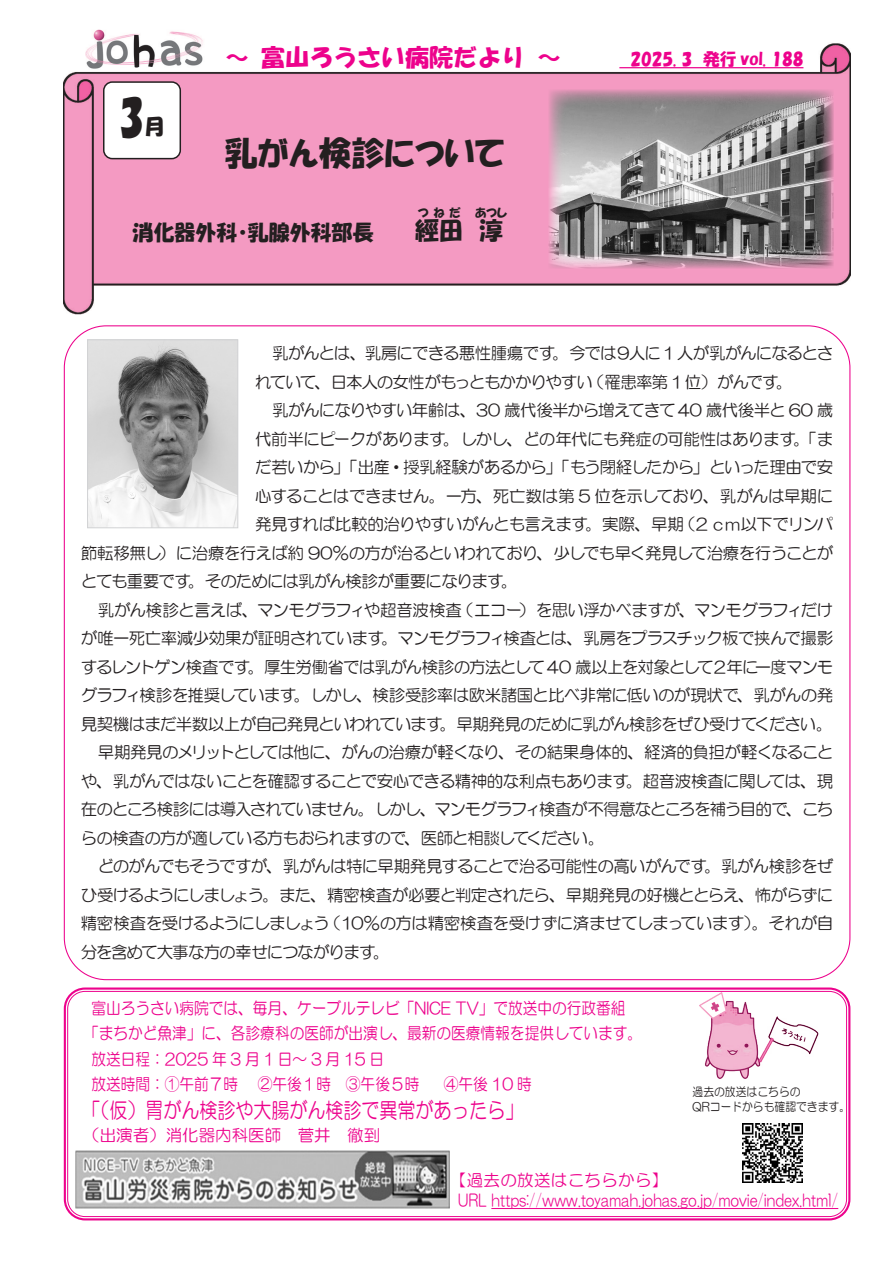
<style>
.page{position:relative;width:893px;height:1263px;background:#fff}
.page>*{position:absolute;margin:0;border:0;box-sizing:border-box;transform-origin:0 0}
.t1{font:46.8px "HGP Soei Kakupoptai";color:#231f20;scale:.83 1}
.t2{font:33px "HGP Soei Kakupoptai";color:#231f20}
.t3{font:24px "HG Soei Kakupoptai";color:#ed028c}
.t4{font:24px "HGP Soei Kakupoptai";color:#231f20}
.t5{font:21.6px "HG Maru Gothic MPRO";color:#ed028c;scale:.83 1}
.t6{font:21px "HGP Soei Kakupoptai";color:#231f20}
.t7{font:16.5px/28.5px "HG Maru Gothic MPRO";letter-spacing:-.045em;color:#231f20}
.t8{font:16.5px "HG Maru Gothic MPRO";color:#ed028c;scale:.89 1}
.t9{font:16.5px/19.5px "HG Maru Gothic MPRO";letter-spacing:.02em;color:#ed028c}
.t10{font:16.5px "HG Maru Gothic MPRO";letter-spacing:-.065em;color:#231f20}
.t11{font:16.5px "HG Maru Gothic MPRO";color:#ed028c}
.t12{font:16.5px "HGP Soei Kakupoptai";color:#ed028c}
.t13{font:12px/15px "HG Maru Gothic MPRO";color:#231f20;scale:.9 1}
.t14{font:12px "HGP Soei Kakupoptai";letter-spacing:.2em;color:#231f20}
</style>
<div class="page">
<img style="left:64px;top:43px;width:786px;height:272px">
<hr style="left:619px;top:67px;width:184px;height:1px;background:#ed028c">
<img style="left:549px;top:90px;width:284px;height:178px">
<img style="left:85px;top:29px;width:119px;height:40px">
<div style="left:104px;top:82px;width:76px;height:77px;background:#fff;border-radius:9px"></div>
<div style="left:103px;top:81px;width:78px;height:78px;border:1px solid #231f20;border-radius:9px"></div>
<div style="left:64px;top:987px;width:786px;height:233px;border:2px solid #ed028c;border-radius:20px"></div>
<div style="left:67px;top:991px;width:780px;height:226px;border:1px solid #ed028c;border-radius:17px"></div>
<img style="left:75px;top:1150px;width:375px;height:58px">
<img style="left:700px;top:993px;width:119px;height:86px">
<hr style="left:491px;top:1208px;width:347px;height:1px;background:#ed028c">
<img style="left:743px;top:1123px;width:59px;height:60px">
<img style="left:89px;top:342px;width:147px;height:184px">
<div style="left:87px;top:340px;width:151px;height:188px;border:1px solid #d1d2d4"></div>
<h1 class="t1" style="left:119px;top:94px;width:32px">3</h1>
<p class="t6" style="left:144px;top:116px;width:22px">月</p>
<h3 class="t3" style="left:225px;top:45px;width:338px">～ 富山ろうさい病院だより ～</h3>
<p class="t12" style="left:619px;top:50px;width:186px">　2025. 3　発行 vol. 188</p>
<h2 class="t2" style="left:225px;top:136px;width:281px">乳がん検診について</h2>
<p class="t6" style="left:132px;top:221px;width:243px">消化器外科・乳腺外科部長</p>
<p class="t14" style="left:418px;top:207px;width:45px">つねだ</p>
<p class="t14" style="left:475px;top:207px;width:34px">あつし</p>
<h3 class="t4" style="left:415px;top:218px;width:89px">經田 淳</h3>
<p class="t7" style="left:255px;top:339px;width:580px;text-indent:17px">乳がんとは、乳房にできる悪性腫瘍です。今では９人に 1 人が乳がんになるとされていて、日本人の女性がもっともかかりやすい（罹患率第 1 位）がんです。</p>
<p class="t7" style="left:272px;top:396px;width:563px">乳がんになりやすい年齢は、30 歳代後半から増えてきて 40 歳代後半と 60 歳</p>
<p class="t7" style="left:255px;top:425px;width:580px">代前半にピークがあります。しかし、どの年代にも発症の可能性はあります。「ま</p>
<p class="t7" style="left:255px;top:453px;width:580px">だ若いから」「出産・授乳経験があるから」「もう閉経したから」といった理由で安</p>
<p class="t7" style="left:255px;top:482px;width:580px">心することはできません。一方、死亡数は第 5 位を示しており、乳がんは早期に</p>
<p class="t7" style="left:255px;top:510px;width:580px">発見すれば比較的治りやすいがんとも言えます。実際、早期（2ｃｍ以下でリンパ</p>
<p class="t7" style="left:81px;top:539px;width:754px">節転移無し）に治療を行えば約 90％の方が治るといわれており、少しでも早く発見して治療を行うことが</p>
<p class="t7" style="left:81px;top:567px;width:438px">とても重要です。そのためには乳がん検診が重要になります。</p>
<p class="t7" style="left:98px;top:596px;width:737px">乳がん検診と言えば、マンモグラフィや超音波検査（エコー）を思い浮かべますが、マンモグラフィだけ</p>
<p class="t7" style="left:81px;top:624px;width:754px">が唯一死亡率減少効果が証明されています。マンモグラフィ検査とは、乳房をプラスチック板で挟んで撮影</p>
<p class="t7" style="left:81px;top:653px;width:754px">するレントゲン検査です。厚生労働省では乳がん検診の方法として 40 歳以上を対象として２年に一度マンモ</p>
<p class="t7" style="left:81px;top:681px;width:754px">グラフィ検診を推奨しています。しかし、検診受診率は欧米諸国と比べ非常に低いのが現状で、乳がんの発</p>
<p class="t7" style="left:81px;top:710px;width:753px">見契機はまだ半数以上が自己発見といわれています。早期発見のために乳がん検診をぜひ受けてください。</p>
<p class="t7" style="left:98px;top:738px;width:737px">早期発見のメリットとしては他に、がんの治療が軽くなり、その結果身体的、経済的負担が軽くなること</p>
<p class="t7" style="left:81px;top:767px;width:754px">や、乳がんではないことを確認することで安心できる精神的な利点もあります。超音波検査に関しては、現</p>
<p class="t10" style="left:81px;top:801px;width:754px">在のところ検診には導入されていません。しかし、マンモグラフィ検査が不得意なところを補う目的で、こち</p>
<p class="t7" style="left:81px;top:824px;width:525px">らの検査の方が適している方もおられますので、医師と相談してください。</p>
<p class="t7" style="left:98px;top:852px;width:737px">どのがんでもそうですが、乳がんは特に早期発見することで治る可能性の高いがんです。乳がん検診をぜ</p>
<p class="t7" style="left:81px;top:881px;width:754px">ひ受けるようにしましょう。また、精密検査が必要と判定されたら、早期発見の好機ととらえ、怖がらずに</p>
<p class="t7" style="left:81px;top:909px;width:754px">精密検査を受けるようにしましょう（10％の方は精密検査を受けずに済ませてしまっています）。それが自</p>
<p class="t7" style="left:81px;top:938px;width:310px">分を含めて大事な方の幸せにつながります。</p>
<p class="t8" style="left:91px;top:999px;width:602px">富山ろうさい病院では、毎月、ケーブルテレビ「NICE TV」で放送中の行政番組</p>
<p class="t8" style="left:84px;top:1025px;width:629px">「まちかど魚津」に、各診療科の医師が出演し、最新の医療情報を提供しています。</p>
<p class="t8" style="left:91px;top:1050px;width:330px">放送日程：2025 年 3 月 1 日～ 3 月 15 日</p>
<p class="t8" style="left:91px;top:1076px;width:496px">放送時間：①午前７時　 ②午後１時　③午後５時　 ④午後 10 時</p>
<h3 class="t5" style="left:82px;top:1100px;width:533px">「（仮）胃がん検診や大腸がん検診で異常があったら」</h3>
<p class="t11" style="left:83px;top:1127px;width:298px">（出演者）消化器内科医師　菅井　徹到</p>
<p class="t9" style="left:458px;top:1170px;width:381px;text-indent:-8px">【過去の放送はこちらから】<br>URL https://www.toyamah.johas.go.jp/movie/index.html/</p>
<p class="t13" style="left:693px;top:1084px;width:177px">過去の放送はこちらの<br>QRコードからも確認できます。</p>
</div>
